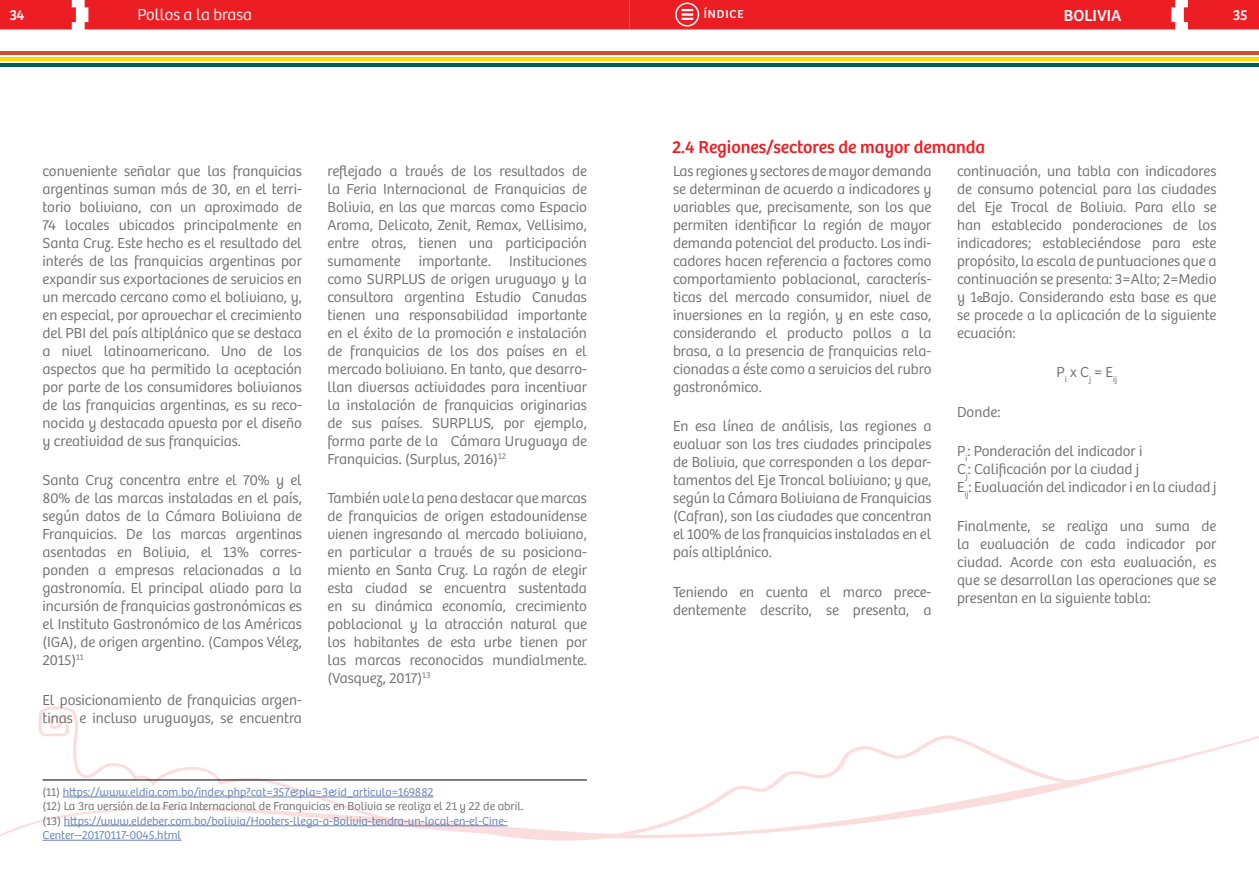
<style>
.page{position:relative;width:1259px;height:893px;background:#fff}
.page>*{position:absolute;margin:0;border:0;box-sizing:border-box;transform-origin:0 0}
.t1{font:18px "Bree Peru";color:#ed1d24}
.t2{font:300 16.5px "Bree Peru";color:#fff}
.t3{font:16.5px "Bree Peru";color:#fff}
.t4{font:300 15px/18px "Bree Peru";color:#6d6e71;text-align:justify}
.t5{font:15px "Bree Peru";color:#fff}
.t6{font:300 12px/14.4px "Bree Peru";color:#627fb4}
.t7{font:12px "Bree Peru";letter-spacing:.07em;color:#fff}
.s1{color:#6d6e71}
</style>
<div class="page">
<div style="left:0;top:0;width:76px;height:29px;background:#ed1d24"></div>
<div style="left:1183px;top:0;width:76px;height:29px;background:#ed1d24"></div>
<hr style="left:0;top:64px;width:1259px;height:3px;background:#006254">
<hr style="left:0;top:58px;width:1259px;height:3px;background:#fdd900">
<hr style="left:0;top:52px;width:1259px;height:3px;background:#cf4e2e">
<svg style="left:0;top:706px;width:1259px;height:135px"></svg>
<div style="left:85px;top:0;width:1090px;height:29px;background:#ed1d24"></div>
<hr style="left:63px;top:797px;width:370px;height:1px;background:#627fb4">
<hr style="left:64px;top:825px;width:444px;height:1px;background:#627fb4">
<hr style="left:43px;top:840px;width:138px;height:1px;background:#627fb4">
<hr style="left:43px;top:780px;width:544px;height:1px;background:#000">
<p class="t5" style="left:9px;top:7px;width:17px">34</p>
<p class="t2" style="left:137px;top:5px;width:116px">Pollos a la brasa</p>
<p class="t7" style="left:704px;top:7px;width:41px">ÍNDICE</p>
<p class="t3" style="left:1063px;top:6px;width:59px">BOLIVIA</p>
<p class="t5" style="left:1232px;top:7px;width:16px">35</p>
<p class="t4" style="left:43px;top:162px;width:261px">conveniente señalar que las franquicias argentinas suman más de 30, en el terri&shy;torio boliviano, con un aproximado de 74 locales ubicados principalmente en Santa Cruz. Este hecho es el resultado del interés de las franquicias argentinas por expandir sus exportaciones de servicios en un mercado cercano como el boliviano, y, en especial, por aprovechar el crecimiento del PBI del país altiplánico que se destaca a nivel latinoamericano. Uno de los aspectos que ha permitido la aceptación por parte de los consumidores bolivianos de las franquicias argentinas, es su reco&shy;nocida y destacada apuesta por el diseño y creatividad de sus franquicias.</p>
<p class="t4" style="left:43px;top:472px;width:261px">Santa Cruz concentra entre el 70% y el 80% de las marcas instaladas en el país, según datos de la Cámara Boliviana de Franquicias. De las marcas argentinas asentadas en Bolivia, el 13% corres&shy;ponden a empresas relacionadas a la gastronomía. El principal aliado para la incursión de franquicias gastronómicas es el Instituto Gastronómico de las Américas (IGA), de origen argentino. (Campos Vélez, 2015)<sup>11</sup></p>
<p class="t4" style="left:43px;top:691px;width:261px">El posicionamiento de franquicias argen&shy;tinas e incluso uruguayas, se encuentra</p>
<p class="t4" style="left:327px;top:162px;width:261px">relejado a través de los resultados de la Feria Internacional de Franquicias de Bolivia, en las que marcas como Espacio Aroma, Delicato, Zenit, Remax, Vellisimo, entre otras, tienen una participación sumamente importante. Instituciones como SURPLUS de origen uruguayo y la consultora argentina Estudio Canudas tienen una responsabilidad importante en el éxito de la promoción e instalación de franquicias de los dos países en el mercado boliviano. En tanto, que desarro&shy;llan diversas actividades para incentivar la instalación de franquicias originarias de sus países. SURPLUS, por ejemplo, forma parte de la Cámara Uruguaya de Franquicias. (Surplus, 2016)<sup>12</sup></p>
<p class="t4" style="left:327px;top:490px;width:261px">También vale la pena destacar que marcas de franquicias de origen estadounidense vienen ingresando al mercado boliviano, en particular a través de su posiciona&shy;miento en Santa Cruz. La razón de elegir esta ciudad se encuentra sustentada en su dinámica economía, crecimiento poblacional y la atracción natural que los habitantes de esta urbe tienen por las marcas reconocidas mundialmente. (Vasquez, 2017)<sup>13</sup></p>
<p class="t6" style="left:43px;top:785px;width:483px"><span class="s1">(11)</span> htps://www.eldia.com.bo/index.php?cat=357&amp;pla=3&amp;id_articulo=169882<br><span class="s1">(12) La 3ra versión de la Feria Internacional de Franquicias en Bolivia se realiza el 21 y 22 de abril. (13)</span> htps://www.eldeber.com.bo/bolivia/Hooters-llega-a-Bolivia-tendra-un-local-en-el-Cine-Center--20170117-0045.html</p>
<p class="t1" style="left:672px;top:136px;width:315px">2.4 Regiones/sectores de mayor demanda</p>
<p class="t4" style="left:673px;top:162px;width:260px">Las regiones y sectores de mayor demanda se determinan de acuerdo a indicadores y variables que, precisamente, son los que permiten identiicar la región de mayor demanda potencial del producto. Los indi&shy;cadores hacen referencia a factores como comportamiento poblacional, caracterís&shy;ticas del mercado consumidor, nivel de inversiones en la región, y en este caso, considerando el producto pollos a la brasa, a la presencia de franquicias rela&shy;cionadas a éste como a servicios del rubro gastronómico.</p>
<p class="t4" style="left:673px;top:418px;width:260px">En esa línea de análisis, las regiones a evaluar son las tres ciudades principales de Bolivia, que corresponden a los depar&shy;tamentos del Eje Troncal boliviano; y que, según la Cámara Boliviana de Franquicias (Cafran), son las ciudades que concentran el 100% de las franquicias instaladas en el país altiplánico.</p>
<p class="t4" style="left:673px;top:583px;width:260px">Teniendo en cuenta el marco prece&shy;dentemente descrito, se presenta, a</p>
<p class="t4" style="left:957px;top:162px;width:261px">continuación, una tabla con indicadores de consumo potencial para las ciudades del Eje Trocal de Bolivia. Para ello se han establecido ponderaciones de los indicadores; estableciéndose para este propósito, la escala de puntuaciones que a continuación se presenta: 3=Alto; 2=Medio y 1=Bajo. Considerando esta base es que se procede a la aplicación de la siguiente ecuación:</p>
<p class="t4" style="left:1056px;top:364px;width:62px">P<sub>i</sub> x C<sub>j</sub> = E<sub>ij</sub></p>
<p class="t4" style="left:957px;top:403px;width:45px">Donde:</p>
<p class="t4" style="left:957px;top:442px;width:261px;text-align:left">P<sub>i</sub>: Ponderación del indicador i<br>C<sub>j</sub>: Caliicación por la ciudad j<br>E<sub>ij</sub>: Evaluación del indicador i en la ciudad j</p>
<p class="t4" style="left:957px;top:517px;width:261px">Finalmente, se realiza una suma de la evaluación de cada indicador por ciudad. Acorde con esta evaluación, es que se desarrollan las operaciones que se presentan en la siguiente tabla:</p>
</div>
